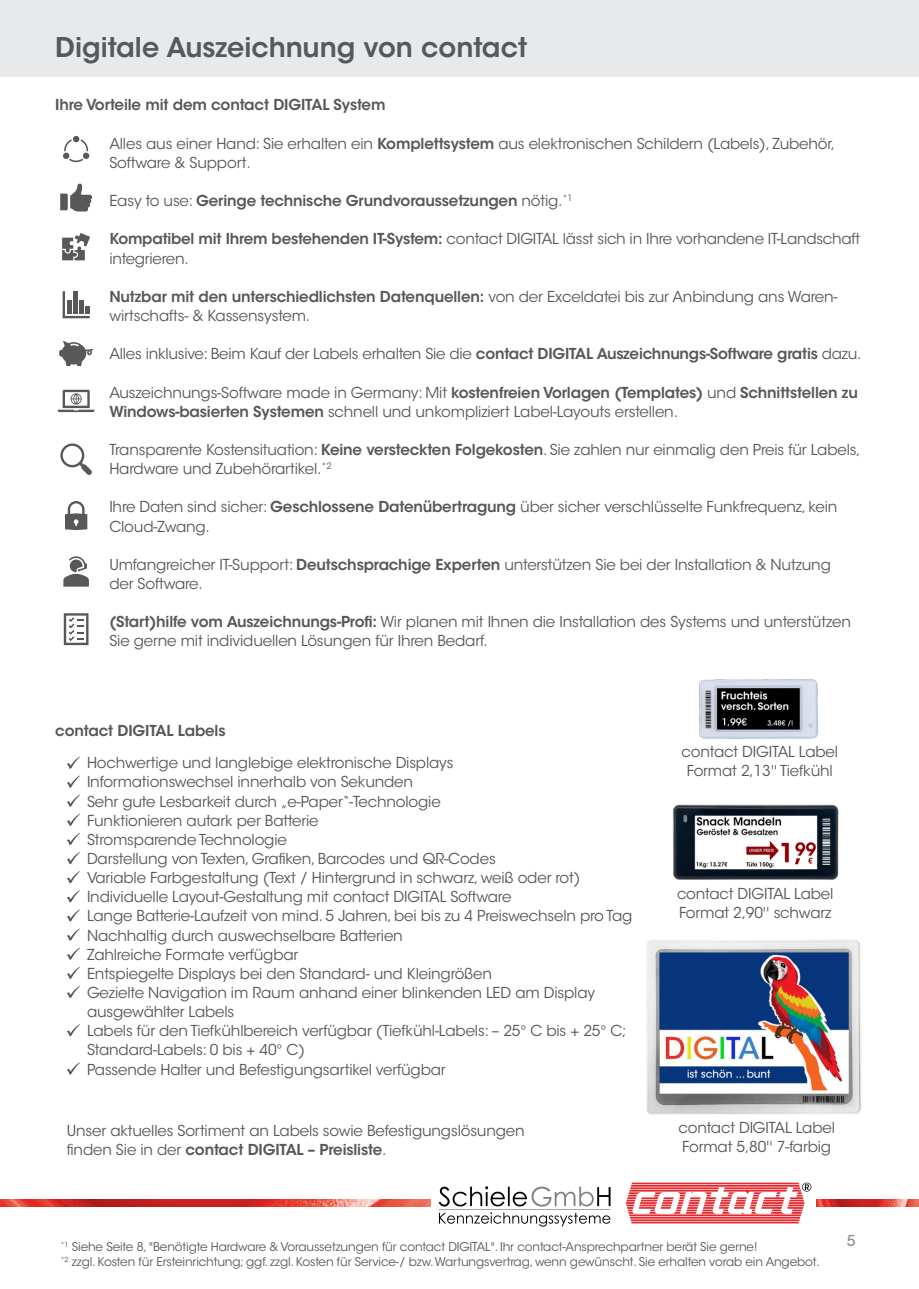
<style>
.page{position:relative;width:919px;height:1289px;background:#fff}
.page>*{position:absolute;margin:0;border:0;box-sizing:border-box;transform-origin:0 0}
.t1{font:600 27px "ITC Avant Garde Std";color:#57585a}
.t2{font:15px/19.2px "ITC Avant Garde Std";letter-spacing:-.01em;color:#57585a}
.t3{font:600 15px "ITC Avant Garde Std";letter-spacing:-.01em;color:#57585a}
.t4{font:500 15px "ITC Avant Garde Std";color:#939598}
.t5{font:12px/15px "ITC Avant Garde Std";letter-spacing:-.01em;color:#57585a}
.s1{font-weight:600}
.s2{font-weight:400}
</style>
<div class="page">
<div style="left:0;top:0;width:918px;height:77px;background:#e6e7e9"></div>
<svg style="left:69px;top:159px;width:14px;height:4px"></svg>
<svg style="left:63px;top:136px;width:26px;height:23px"></svg>
<svg style="left:60px;top:184px;width:32px;height:27px"></svg>
<svg style="left:62px;top:233px;width:28px;height:27px"></svg>
<svg style="left:58px;top:390px;width:36px;height:22px"></svg>
<svg style="left:60px;top:443px;width:32px;height:32px"></svg>
<svg style="left:65px;top:501px;width:22px;height:29px"></svg>
<svg style="left:63px;top:556px;width:26px;height:30px"></svg>
<svg style="left:64px;top:613px;width:24px;height:32px"></svg>
<svg style="left:63px;top:291px;width:27px;height:27px"></svg>
<svg style="left:59px;top:341px;width:34px;height:25px"></svg>
<svg style="left:67px;top:756px;width:13px;height:13px"></svg>
<svg style="left:67px;top:775px;width:13px;height:13px"></svg>
<svg style="left:67px;top:794px;width:13px;height:13px"></svg>
<svg style="left:67px;top:813px;width:13px;height:13px"></svg>
<svg style="left:67px;top:833px;width:13px;height:12px"></svg>
<svg style="left:67px;top:852px;width:13px;height:12px"></svg>
<svg style="left:67px;top:871px;width:13px;height:12px"></svg>
<svg style="left:67px;top:890px;width:13px;height:12px"></svg>
<svg style="left:67px;top:909px;width:13px;height:12px"></svg>
<svg style="left:67px;top:928px;width:13px;height:13px"></svg>
<svg style="left:67px;top:947px;width:13px;height:13px"></svg>
<svg style="left:67px;top:966px;width:13px;height:13px"></svg>
<svg style="left:67px;top:986px;width:13px;height:12px"></svg>
<svg style="left:67px;top:1024px;width:13px;height:12px"></svg>
<svg style="left:67px;top:1062px;width:13px;height:12px"></svg>
<img style="left:672px;top:804px;width:166px;height:76px">
<img style="left:699px;top:679px;width:119px;height:60px">
<img style="left:646px;top:939px;width:215px;height:175px">
<img style="left:0;top:1199px;width:430px;height:7px">
<svg style="left:625px;top:1182px;width:186px;height:41px"></svg>
<img style="left:438px;top:1186px;width:173px;height:41px">
<img style="left:816px;top:1199px;width:102px;height:7px">
<h1 class="t1" style="left:55px;top:36px;width:473px">Digitale Auszeichnung von contact</h1>
<p class="t3" style="left:55px;top:99px;width:332px">Ihre Vorteile mit dem contact DIGITAL System</p>
<p class="t2" style="left:109px;top:134px;width:727px">Alles aus einer Hand: Sie erhalten ein <span class="s1">Komplettsystem</span> aus elektronischen Schildern (Labels), Zubehör,<br>Software &amp; Support.</p>
<p class="t3" style="left:109px;top:194px;width:465px"><span class="s2">Easy to use:</span> Geringe technische Grundvoraussetzungen <span class="s2">nötig.</span><sup>*1</sup></p>
<p class="t2" style="left:109px;top:230px;width:752px"><span class="s1">Kompatibel mit Ihrem bestehenden IT-System:</span> contact DIGITAL lässt sich in Ihre vorhandene IT-Landschaft integrieren.</p>
<p class="t2" style="left:109px;top:287px;width:729px"><span class="s1">Nutzbar mit den unterschiedlichsten Datenquellen:</span> von der Exceldatei bis zur Anbindung ans Waren&shy;wirtschafts- &amp; Kassensystem.</p>
<p class="t2" style="left:109px;top:345px;width:753px">Alles inklusive: Beim Kauf der Labels erhalten Sie die <span class="s1">contact DIGITAL Auszeichnungs-Software gratis</span> dazu.</p>
<p class="t2" style="left:109px;top:383px;width:750px">Auszeichnungs-Software made in Germany: Mit <span class="s1">kostenfreien Vorlagen (Templates)</span> und <span class="s1">Schnittstellen zu<br>Windows-basierten Systemen</span> schnell und unkompliziert Label-Layouts erstellen.</p>
<p class="t2" style="left:109px;top:440px;width:752px">Transparente Kostensituation: <span class="s1">Keine versteckten Folgekosten</span>. Sie zahlen nur einmalig den Preis für Labels,<br>Hardware und Zubehörartikel.<sup>*2</sup></p>
<p class="t2" style="left:109px;top:498px;width:729px">Ihre Daten sind sicher: <span class="s1">Geschlossene Datenübertragung</span> über sicher verschlüsselte Funkfrequenz, kein<br>Cloud-Zwang.</p>
<p class="t2" style="left:109px;top:555px;width:723px">Umfangreicher IT-Support: <span class="s1">Deutschsprachige Experten</span> unterstützen Sie bei der Installation &amp; Nutzung der Software.</p>
<p class="t2" style="left:109px;top:612px;width:743px"><span class="s1">(Start)hilfe vom Auszeichnungs-Profi:</span> Wir planen mit Ihnen die Installation des Systems und unterstützen<br>Sie gerne mit individuellen Lösungen für Ihren Bedarf.</p>
<p class="t3" style="left:55px;top:724px;width:172px">contact DIGITAL Labels</p>
<p class="t2" style="left:87px;top:753px;width:547px">Hochwertige und langlebige elektronische Displays<br>Informationswechsel innerhalb von Sekunden<br>Sehr gute Lesbarkeit durch „e-Paper“-Technologie<br>Funktionieren autark per Batterie<br>Stromsparende Technologie<br>Darstellung von Texten, Grafiken, Barcodes und QR-Codes<br>Variable Farbgestaltung (Text / Hintergrund in schwarz, weiß oder rot)<br>Individuelle Layout-Gestaltung mit contact DIGITAL Software<br>Lange Batterie-Laufzeit von mind. 5 Jahren, bei bis zu 4 Preiswechseln pro Tag Nachhaltig durch auswechselbare Batterien<br>Zahlreiche Formate verfügbar<br>Entspiegelte Displays bei den Standard- und Kleingrößen<br>Gezielte Navigation im Raum anhand einer blinkenden LED am Display ausgewählter Labels<br>Labels für den Tiefkühlbereich verfügbar (Tiefkühl-Labels: – 25° C bis + 25° C; Standard-Labels: 0 bis + 40° C)<br>Passende Halter und Befestigungsartikel verfügbar</p>
<p class="t2" style="left:67px;top:1121px;width:459px">Unser aktuelles Sortiment an Labels sowie Befestigungslösungen finden Sie in der <span class="s1">contact DIGITAL – Preisliste</span>.</p>
<p class="t2" style="left:681px;top:742px;width:158px;text-align:center">contact DIGITAL Label<br>Format 2,13'' Tiefkühl</p>
<p class="t2" style="left:677px;top:884px;width:158px">contact DIGITAL Label<br>Format 2,90'' schwarz</p>
<p class="t2" style="left:678px;top:1118px;width:158px">contact DIGITAL Label<br>Format 5,80'' 7-farbig</p>
<p class="t5" style="left:60px;top:1239px;width:761px"><sup>*1</sup> Siehe Seite 8, "Benötigte Hardware &amp; Voraussetzungen für contact DIGITAL". Ihr contact-Ansprechpartner berät Sie gerne!<br><sup>*2</sup> zzgl. Kosten für Ersteinrichtung; ggf. zzgl. Kosten für Service-/ bzw. Wartungsvertrag, wenn gewünscht. Sie erhalten vorab ein Angebot.</p>
<p class="t4" style="left:846px;top:1231px;width:10px">5</p>
</div>
